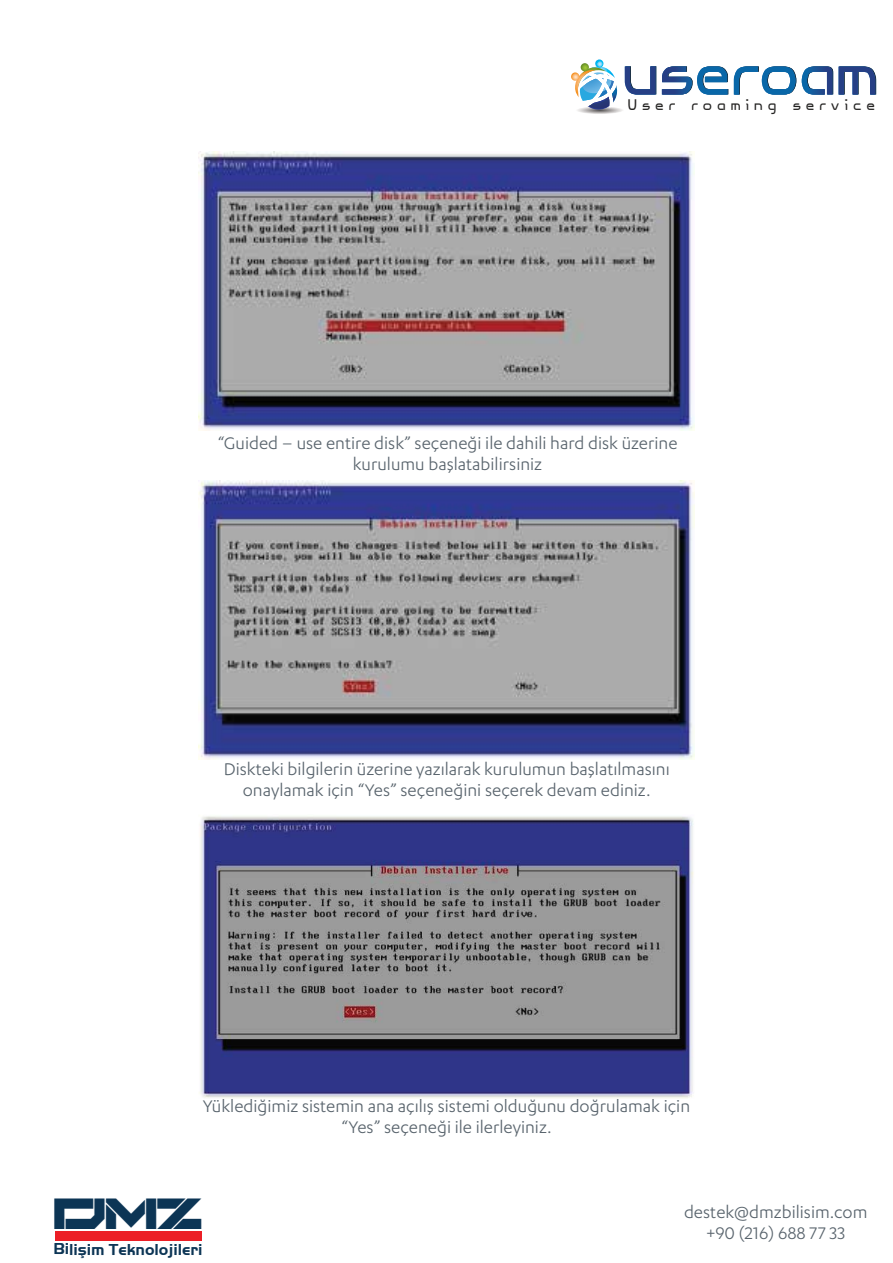
<style>
.page{position:relative;width:893px;height:1263px;background:#fff}
.page>*{position:absolute;margin:0;border:0;box-sizing:border-box;transform-origin:0 0}
.t1{font:40.65px "Darktech LDR";color:#0c3555}
.t2{font:19.5px/21px "F Secure Sans";color:#59646d;text-align:center}
.t3{font:18.9px "Viva Persib";letter-spacing:.26em;color:#232221}
.t4{font:700 16.35px "Handel Got D";letter-spacing:-.005em;color:#0c3555}
</style>
<div class="page">
<svg style="left:571px;top:59px;width:85px;height:55px"></svg>
<svg style="left:662px;top:66px;width:66px;height:29px"></svg>
<svg style="left:734px;top:66px;width:62px;height:29px"></svg>
<svg style="left:802px;top:66px;width:74px;height:29px"></svg>
<img style="left:199px;top:151px;width:495px;height:279px">
<img style="left:199px;top:481px;width:495px;height:279px">
<img style="left:199px;top:816px;width:495px;height:282px">
<div style="left:55px;top:1231px;width:146px;height:10px;background:#ec1f26"></div>
<p class="t3" style="left:628px;top:96px;width:249px">User roaming service</p>
<p class="t2" style="left:218px;top:432px;width:461px">“Guided – use entire disk” seçeneği ile dahili hard disk üzerine kurulumu başlatabilirsiniz</p>
<p class="t2" style="left:224px;top:758px;width:447px">Diskteki bilgilerin üzerine yazılarak kurulumun başlatılmasını onaylamak için “Yes” seçeneğini seçerek devam ediniz.</p>
<p class="t2" style="left:203px;top:1095px;width:489px">Yüklediğimiz sistemin ana açılış sistemi olduğunu doğrulamak için “Yes” seçeneği ile ilerleyiniz.</p>
<h1 class="t1" style="left:55px;top:1191px;width:149px">Dmz</h1>
<p class="t4" style="left:53px;top:1238px;width:150px">Bilişim Teknolojileri</p>
<p class="t2" style="left:684px;top:1201px;width:185px">destek@dmzbilisim.com +90 (216) 688 77 33</p>
</div>
